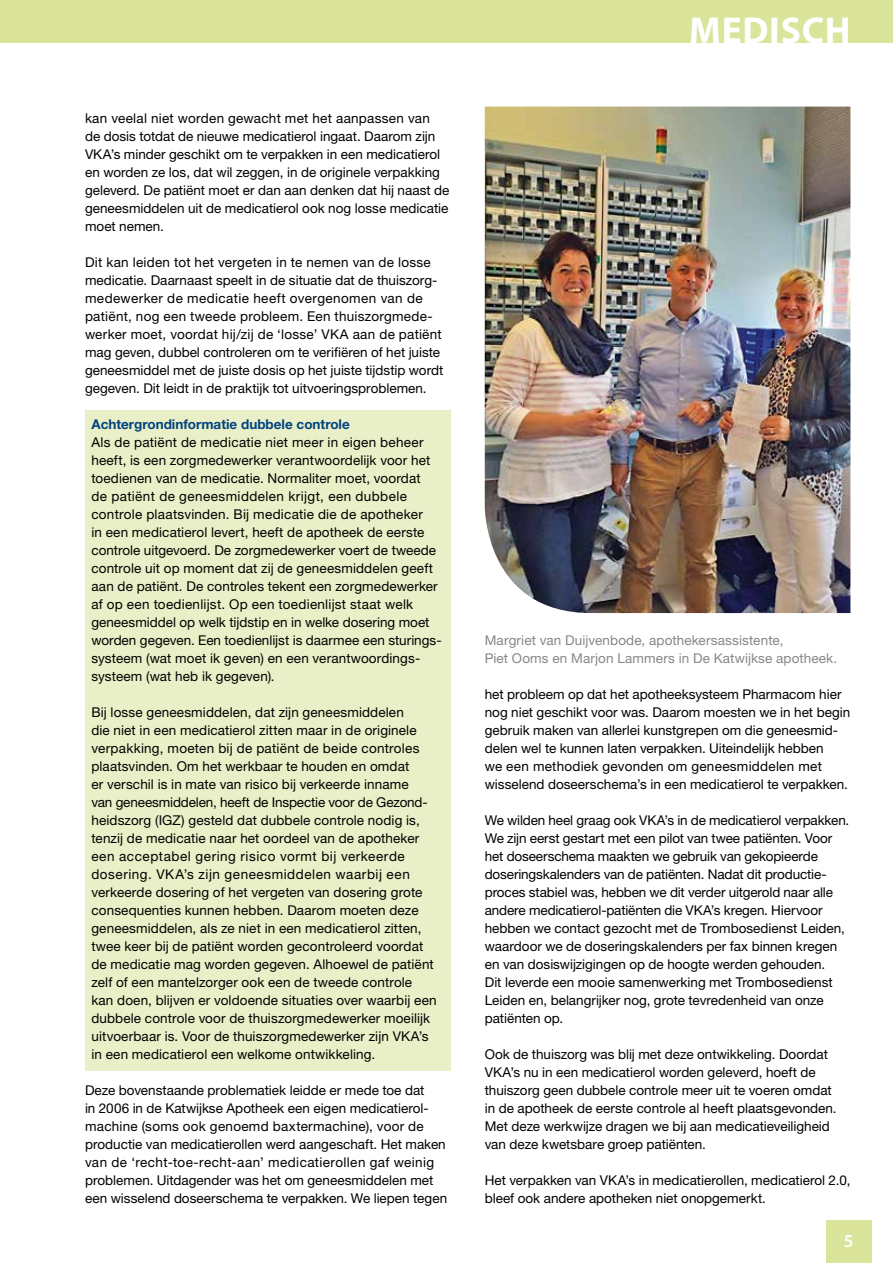
<style>
.page{position:relative;width:893px;height:1263px;background:#fff}
.page>*{position:absolute;margin:0;border:0;box-sizing:border-box;transform-origin:0 0}
.t1{font:700 37.5px "Myriad Pro";letter-spacing:.02em;color:#fff}
.t2{font:600 18px "Myriad Pro";color:#fff}
.t3{font:13.5px/18px "Helvetica Neue LT Std";letter-spacing:.005em;color:#000}
.t4{font:13.5px/18px "Helvetica Neue LT Std";letter-spacing:.01em;color:#878787}
.t5{font:700 13.5px "Helvetica Neue LT Std";color:#004380}
</style>
<div class="page">
<div style="left:0;top:0;width:893px;height:43px;background:#dae49b"></div>
<div style="left:826px;top:1220px;width:46px;height:43px;background:#dae49b"></div>
<div style="left:85px;top:410px;width:366px;height:661px;background:#e9efc6"></div>
<img style="left:485px;top:107px;width:365px;height:506px">
<p class="t3" style="left:85px;top:109px;width:366px">kan veelal niet worden gewacht met het aanpassen van<br>de dosis totdat de nieuwe medicatierol ingaat. Daarom zijn VKA’s minder geschikt om te verpakken in een medicatierol en worden ze los, dat wil zeggen, in de originele verpakking geleverd. De patiënt moet er dan aan denken dat hij naast de geneesmiddelen uit de medicatierol ook nog losse medicatie moet nemen.</p>
<p class="t3" style="left:85px;top:253px;width:360px">Dit kan leiden tot het vergeten in te nemen van de losse medicatie. Daarnaast speelt in de situatie dat de thuiszorg&shy;medewerker de medicatie heeft overgenomen van de patiënt, nog een tweede probleem. Een thuiszorgmede&shy;werker moet, voordat hij/zij de ‘losse’ VKA aan de patiënt mag geven, dubbel controleren om te verifiëren of het juiste geneesmiddel met de juiste dosis op het juiste tijdstip wordt gegeven. Dit leidt in de praktijk tot uitvoeringsproblemen.</p>
<p class="t5" style="left:91px;top:416px;width:260px">Achtergrondinformatie dubbele controle</p>
<p class="t3" style="left:91px;top:433px;width:352px">Als de patiënt de medicatie niet meer in eigen beheer heeft, is een zorgmedewerker verantwoordelijk voor het toedienen van de medicatie. Normaliter moet, voordat<br>de patiënt de geneesmiddelen krijgt, een dubbele controle plaatsvinden. Bij medicatie die de apotheker<br>in een medicatierol levert, heeft de apotheek de eerste controle uitgevoerd. De zorgmedewerker voert de tweede controle uit op moment dat zij de geneesmiddelen geeft aan de patiënt. De controles tekent een zorgmedewerker af op een toedienlijst. Op een toedienlijst staat welk geneesmiddel op welk tijdstip en in welke dosering moet worden gegeven. Een toedienlijst is daarmee een sturings&shy;systeem (wat moet ik geven) en een verantwoordings&shy;systeem (wat heb ik gegeven).</p>
<p class="t3" style="left:91px;top:703px;width:347px">Bij losse geneesmiddelen, dat zijn geneesmiddelen<br>die niet in een medicatierol zitten maar in de originele verpakking, moeten bij de patiënt de beide controles plaatsvinden. Om het werkbaar te houden en omdat<br>er verschil is in mate van risico bij verkeerde inname<br>van geneesmiddelen, heeft de Inspectie voor de Gezond&shy;heidszorg (IGZ) gesteld dat dubbele controle nodig is, tenzij de medicatie naar het oordeel van de apotheker een acceptabel gering risico vormt bij verkeerde dosering. VKA’s zijn geneesmiddelen waarbij een verkeerde dosering of het vergeten van dosering grote consequenties kunnen hebben. Daarom moeten deze geneesmiddelen, als ze niet in een medicatierol zitten, twee keer bij de patiënt worden gecontroleerd voordat de medicatie mag worden gegeven. Alhoewel de patiënt zelf of een mantelzorger ook een de tweede controle kan doen, blijven er voldoende situaties over waarbij een dubbele controle voor de thuiszorgmedewerker moeilijk uitvoerbaar is. Voor de thuiszorgmedewerker zijn VKA’s in een medicatierol een welkome ontwikkeling.</p>
<p class="t3" style="left:85px;top:1081px;width:364px">Deze bovenstaande problematiek leidde er mede toe dat<br>in 2006 in de Katwijkse Apotheek een eigen medicatierol&shy;machine (soms ook genoemd baxtermachine), voor de productie van medicatierollen werd aangeschaft. Het maken van de ‘recht-toe-recht-aan’ medicatierollen gaf weinig problemen. Uitdagender was het om geneesmiddelen met een wisselend doseerschema te verpakken. We liepen tegen</p>
<h1 class="t1" style="left:689px;top:9px;width:163px">MEDISCH</h1>
<p class="t4" style="left:485px;top:631px;width:354px">Margriet van Duijvenbode, apothekersassistente,<br>Piet Ooms en Marjon Lammers in De Katwijkse apotheek.</p>
<p class="t3" style="left:485px;top:685px;width:367px">het probleem op dat het apotheeksysteem Pharmacom hier nog niet geschikt voor was. Daarom moesten we in het begin gebruik maken van allerlei kunstgrepen om die geneesmid&shy;delen wel te kunnen laten verpakken. Uiteindelijk hebben<br>we een methodiek gevonden om geneesmiddelen met wisselend doseerschema’s in een medicatierol te verpakken.</p>
<p class="t3" style="left:485px;top:811px;width:366px">We wilden heel graag ook VKA’s in de medicatierol verpakken.<br>We zijn eerst gestart met een pilot van twee patiënten. Voor het doseerschema maakten we gebruik van gekopieerde doseringskalenders van de patiënten. Nadat dit productie&shy;proces stabiel was, hebben we dit verder uitgerold naar alle andere medicatierol-patiënten die VKA’s kregen. Hiervoor hebben we contact gezocht met de Trombosedienst Leiden, waardoor we de doseringskalenders per fax binnen kregen en van dosiswijzigingen op de hoogte werden gehouden.<br>Dit leverde een mooie samenwerking met Trombosedienst Leiden en, belangrijker nog, grote tevredenheid van onze patiënten op.</p>
<p class="t3" style="left:485px;top:1045px;width:353px">Ook de thuiszorg was blij met deze ontwikkeling. Doordat VKA’s nu in een medicatierol worden geleverd, hoeft de thuiszorg geen dubbele controle meer uit te voeren omdat in de apotheek de eerste controle al heeft plaatsgevonden.<br>Met deze werkwijze dragen we bij aan medicatieveiligheid van deze kwetsbare groep patiënten.</p>
<p class="t3" style="left:485px;top:1171px;width:367px">Het verpakken van VKA’s in medicatierollen, medicatierol 2.0, bleef ook andere apotheken niet onopgemerkt.</p>
<h2 class="t2" style="left:844px;top:1231px;width:11px">5</h2>
</div>
